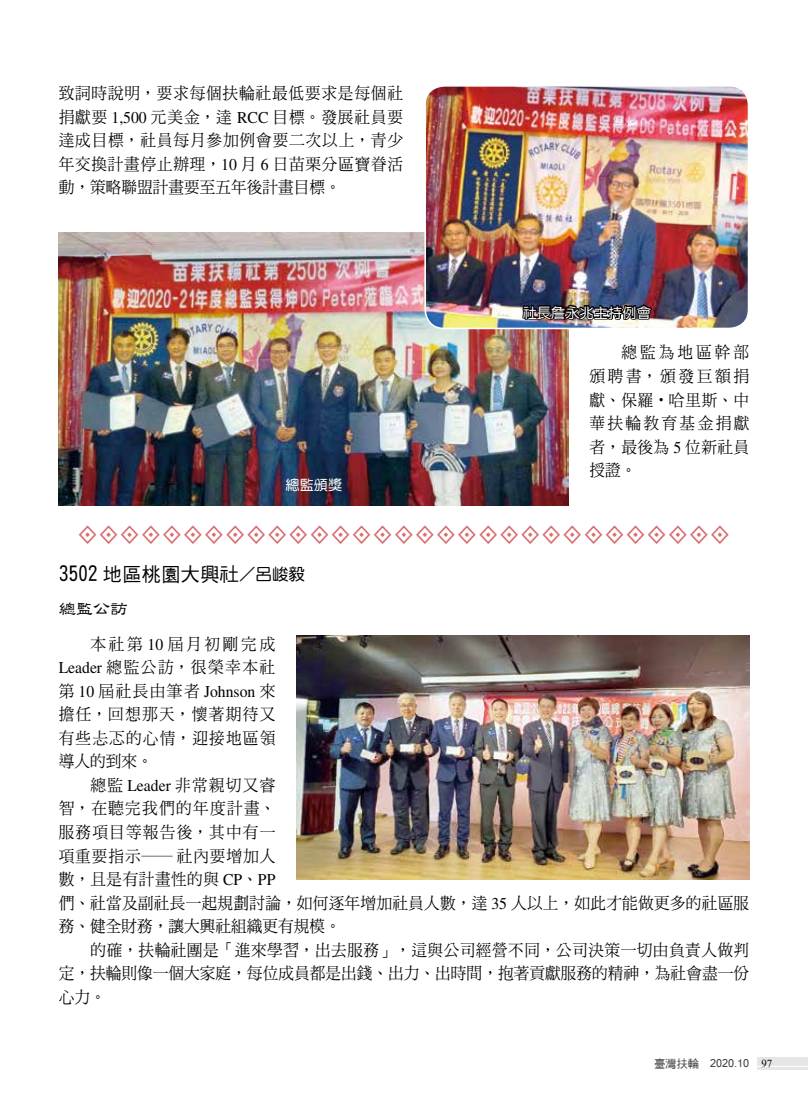
<style>
.page{position:relative;width:808px;height:1106px;background:#fff}
.page>*{position:absolute;margin:0;border:0;box-sizing:border-box;transform-origin:0 0}
.t1{font:19.5px "DF Hei Md HK BF";color:#000}
.t2{font:17.25px "DF Li Shu Md HK BF";color:#000}
.t3{font:16.5px/23.5px "DF Ming Std W5";letter-spacing:.03em;color:#000;text-align:justify;scale:.95 1}
.t4{font:16.5px/23.5px "DF Ming Std W5";letter-spacing:.135em;color:#000;text-align:right;scale:.95 1}
.t5{font:16.5px "Times LT Std";color:#000;scale:.95 1}
.t6{font:14.25px "DF Yuan Std W5";color:#fff}
.t7{font:12px "Latha";color:#3f3b3a}
.s1{font-family:"Times LT Std"}
.s2{font-family:"DF Ming Md HK BF"}
.s3{font-family:"DF Hei Std W5";font-size:16.5px}
.s4{font-family:"DF Yuan Std W5";font-size:16.5px}
.s5{font-family:"DF Ming Std W5"}
.s6{font-family:"DF Hei Md HK BF";font-size:11.25px}
.s7{font-family:"Aparajita";font-size:13.5px;color:#000}
</style>
<div class="page">
<div style="left:757px;top:1057px;width:51px;height:9px;background:#e6e6e7"></div>
<hr style="left:757px;top:1067px;width:51px;height:2px;background:#e6e6e7">
<img style="left:59px;top:232px;width:509px;height:273px">
<img style="left:297px;top:636px;width:452px;height:243px">
<img style="left:425px;top:88px;width:321px;height:240px">
<div style="left:424px;top:85px;width:325px;height:244px;border:2px solid #fff;border-radius:19px"></div>
<img style="left:521px;top:285px;width:134px;height:58px">
<p class="t3" style="left:59px;top:81px;width:364px">致詞時說明，要求每個扶輪社最低要求是每個社捐獻要 <span class="s1">1,500</span> 元美金，達 <span class="s1">RCC</span> 目標。發展社員要達成目標，社員每月參加例會要二次以上，青少年交換計畫停止辦理，<span class="s1">10</span> 月 <span class="s1">6</span> 日苗栗分區寶眷活動，策略聯盟計畫要至五年後計畫目標。</p>
<p class="t6" style="left:285px;top:477px;width:58px">總監頒獎</p>
<p class="t6" style="left:523px;top:305px;width:130px">社長詹永兆主持例會</p>
<p class="t3" style="left:589px;top:340px;width:170px;text-indent:32px">總監為地區幹部頒聘書，頒發巨額捐獻、保羅<span class="s2">‧</span>哈里斯、中華扶輪教育基金捐獻者，最後為 <span class="s1">5</span> 位新社員授證。</p>
<p class="t1" style="left:59px;top:564px;width:248px">3502 地區桃園大興社<span class="s3">／</span><span class="s4">呂峻毅</span></p>
<p class="t2" style="left:59px;top:600px;width:71px">總監公訪</p>
<p class="t4" style="left:59px;top:631px;width:230px">本社第 <span class="s1">10</span> 屆月初剛完成<br><span class="s1">Leader</span> 總監公訪，很榮幸本社</p>
<p class="t5" style="left:59px;top:682px;width:230px"><span class="s5">第</span> 10 <span class="s5">屆社長由筆者</span> Johnson <span class="s5">來</span></p>
<p class="t3" style="left:59px;top:702px;width:230px">擔任，回想那天，懷著期待又有些忐忑的心情，迎接地區領導人的到來。</p>
<p class="t3" style="left:59px;top:773px;width:728px;text-align:left;text-indent:32px">總監 <span class="s1">Leader</span> 非常親切又睿<br>智，在聽完我們的年度計畫、<br>服務項目等報告後，其中有一<br>項重要指示<span class="s2">──</span> 社內要增加人<br>數，且是有計畫性的與 <span class="s1">CP</span>、<span class="s1">PP<br></span>們、社當及副社長一起規劃討論，如何逐年增加社員人數，達 <span class="s1">35</span> 人以上，如此才能做更多的社區服務、健全財務，讓大興社組織更有規模。</p>
<p class="t3" style="left:59px;top:937px;width:728px;text-indent:32px">的確，扶輪社團是「進來學習，出去服務」，這與公司經營不同，公司決策一切由負責人做判定，扶輪則像一個大家庭，每位成員都是出錢、出力、出時間，抱著貢獻服務的精神，為社會盡一份心力。</p>
<p class="t7" style="left:654px;top:1054px;width:120px"><span class="s6">臺灣扶輪　</span>2020.10 <span class="s7">97</span></p>
</div>
